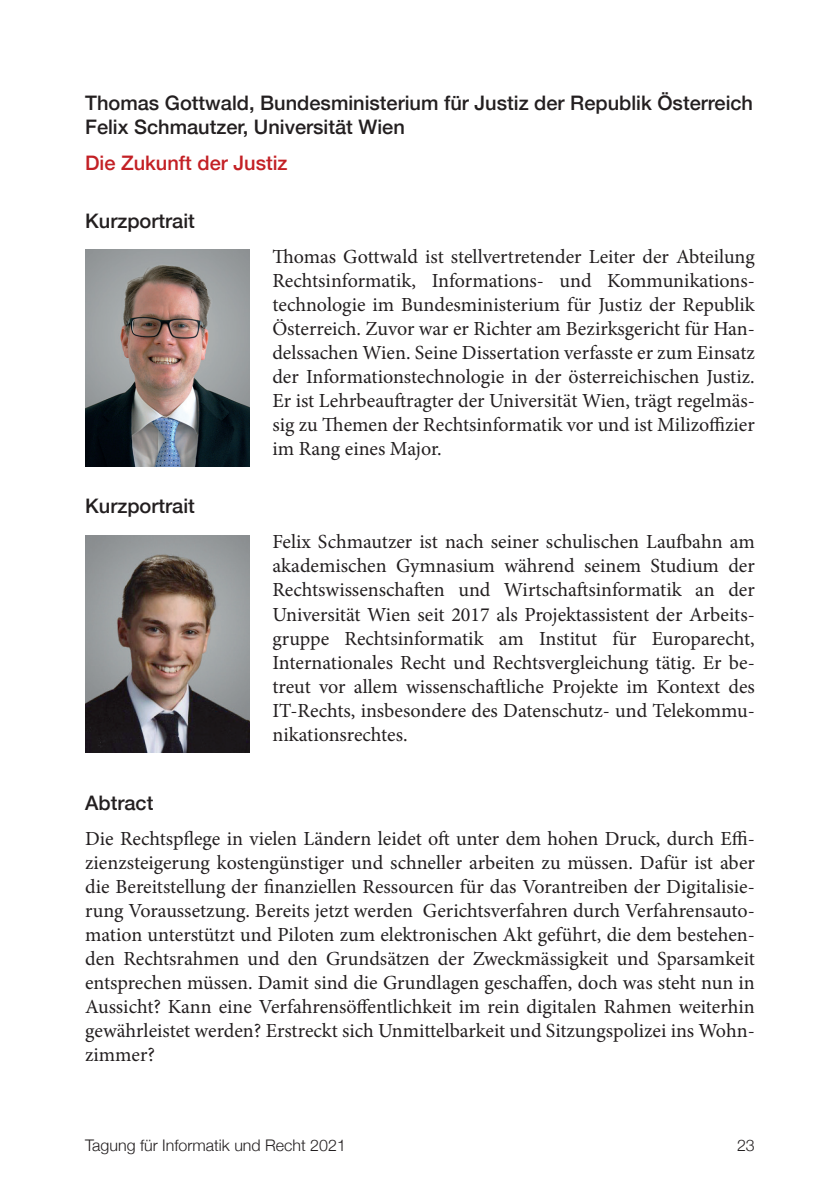
<style>
.page{position:relative;width:840px;height:1191px;background:#fff}
.page>*{position:absolute;margin:0;border:0;box-sizing:border-box;transform-origin:0 0}
.t1{font:20px/24px "Minion Pro";color:#231f20;text-align:justify}
.t2{font:500 20px/24px "Helvetica Neue";color:#231f20}
.t3{font:500 20px "Helvetica Neue";color:#c32025}
.t4{font:300 16px "Helvetica Neue";color:#231f20}
</style>
<div class="page">
<img style="left:85px;top:249px;width:164px;height:217px">
<img style="left:85px;top:535px;width:164px;height:217px">
<p class="t2" style="left:85px;top:89px;width:669px">Thomas Gottwald, Bundesministerium für Justiz der Republik Österreich<br>Felix Schmautzer, Universität Wien</p>
<p class="t3" style="left:85px;top:146px;width:204px">Die Zukunft der Justiz</p>
<p class="t2" style="left:85px;top:207px;width:111px">Kurzportrait</p>
<p class="t2" style="left:85px;top:492px;width:111px">Kurzportrait</p>
<p class="t1" style="left:272px;top:245px;width:483px">Thomas Gottwald ist stellvertretender Leiter der Abteilung Rechtsinformatik, Informations- und Kommunikations&shy;technologie im Bundesministerium für Justiz der Republik Österreich. Zuvor war er Richter am Bezirksgericht für Han&shy;delssachen Wien. Seine Dissertation verfasste er zum Einsatz der Informationstechnologie in der österreichischen Justiz.<br>Er ist Lehrbeauftragter der Universität Wien, trägt regelmäs&shy;sig zu Themen der Rechtsinformatik vor und ist Milizoffizier im Rang eines Major.</p>
<p class="t1" style="left:272px;top:530px;width:483px">Felix Schmautzer ist nach seiner schulischen Laufbahn am akademischen Gymnasium während seinem Studium der Rechtswissenschaften und Wirtschaftsinformatik an der Universität Wien seit 2017 als Projektassistent der Arbeits&shy;gruppe Rechtsinformatik am Institut für Europarecht, Internationales Recht und Rechtsvergleichung tätig. Er be&shy;treut vor allem wissenschaftliche Projekte im Kontext des IT-Rechts, insbesondere des Datenschutz- und Telekommu&shy;nikationsrechtes.</p>
<p class="t2" style="left:85px;top:789px;width:70px">Abtract</p>
<p class="t1" style="left:85px;top:827px;width:671px">Die Rechtspflege in vielen Ländern leidet oft unter dem hohen Druck, durch Effi&shy;zienzsteigerung kostengünstiger und schneller arbeiten zu müssen. Dafür ist aber die Bereitstellung der finanziellen Ressourcen für das Vorantreiben der Digitalisie&shy;rung Voraussetzung. Bereits jetzt werden Gerichtsverfahren durch Verfahrensauto&shy;mation unterstützt und Piloten zum elektronischen Akt geführt, die dem bestehen&shy;den Rechtsrahmen und den Grundsätzen der Zweckmässigkeit und Sparsamkeit entsprechen müssen. Damit sind die Grundlagen geschaffen, doch was steht nun in Aussicht? Kann eine Verfahrensöffentlichkeit im rein digitalen Rahmen weiterhin gewährleistet werden? Erstreckt sich Unmittelbarkeit und Sitzungspolizei ins Wohn&shy;zimmer?</p>
<p class="t4" style="left:85px;top:1132px;width:262px">Tagung für Informatik und Recht 2021</p>
<p class="t4" style="left:736px;top:1132px;width:19px">23</p>
</div>
